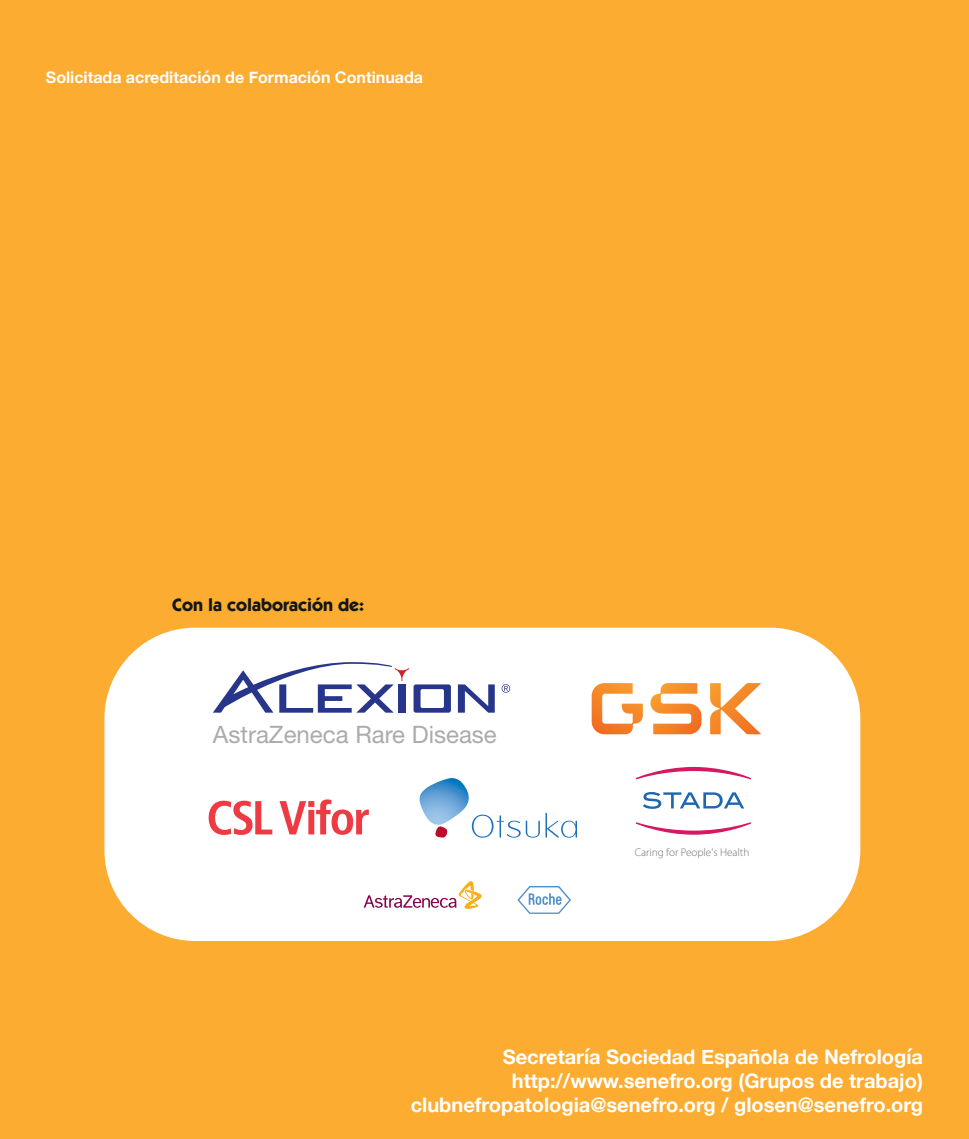
<style>
.page{position:relative;width:969px;height:1139px;background:#fff}
.page>*{position:absolute;margin:0;border:0;box-sizing:border-box;transform-origin:0 0}
.t1{font:24px "Helvetica Neue LT Std";color:#aaabaf}
.t2{font:700 20px "Helvetica Neue";color:#fff}
.t3{font:700 18px "ITC Kabel Std";color:#111617}
.t4{font:700 16px "Helvetica Neue";color:#fff}
.t5{font:300 11.2px "Myriad Pro";color:#6f7073}
</style>
<div class="page">
<div style="left:0;top:0;width:968px;height:1138px;background:#fbac31"></div>
<div style="left:104px;top:627px;width:756px;height:314px;background:#fff;border-radius:91px"></div>
<svg style="left:517px;top:886px;width:54px;height:27px"></svg>
<svg style="left:363px;top:881px;width:119px;height:28px"></svg>
<svg style="left:458px;top:684px;width:36px;height:28px"></svg>
<svg style="left:213px;top:662px;width:238px;height:50px"></svg>
<svg style="left:501px;top:684px;width:9px;height:8px"></svg>
<svg style="left:650px;top:683px;width:51px;height:51px"></svg>
<svg style="left:591px;top:683px;width:51px;height:51px"></svg>
<svg style="left:710px;top:683px;width:51px;height:51px"></svg>
<svg style="left:209px;top:800px;width:63px;height:35px"></svg>
<svg style="left:279px;top:799px;width:90px;height:35px"></svg>
<svg style="left:419px;top:778px;width:158px;height:60px"></svg>
<svg style="left:635px;top:767px;width:116px;height:67px"></svg>
<p class="t4" style="left:46px;top:65px;width:378px">Solicitada acreditación de Formación Continuada</p>
<p class="t3" style="left:172px;top:594px;width:194px">Con la colaboración de:</p>
<p class="t1" style="left:213px;top:720px;width:285px">AstraZeneca Rare Disease</p>
<p class="t5" style="left:634px;top:845px;width:116px">Caring for People's Health</p>
<p class="t2" style="left:503px;top:1041px;width:421px">Secretaría Sociedad Española de Nefrología</p>
<p class="t2" style="left:512px;top:1065px;width:412px">http://www.senefro.org (Grupos de trabajo)</p>
<p class="t2" style="left:411px;top:1089px;width:513px">clubnefropatologia@senefro.org / glosen@senefro.org</p>
</div>
